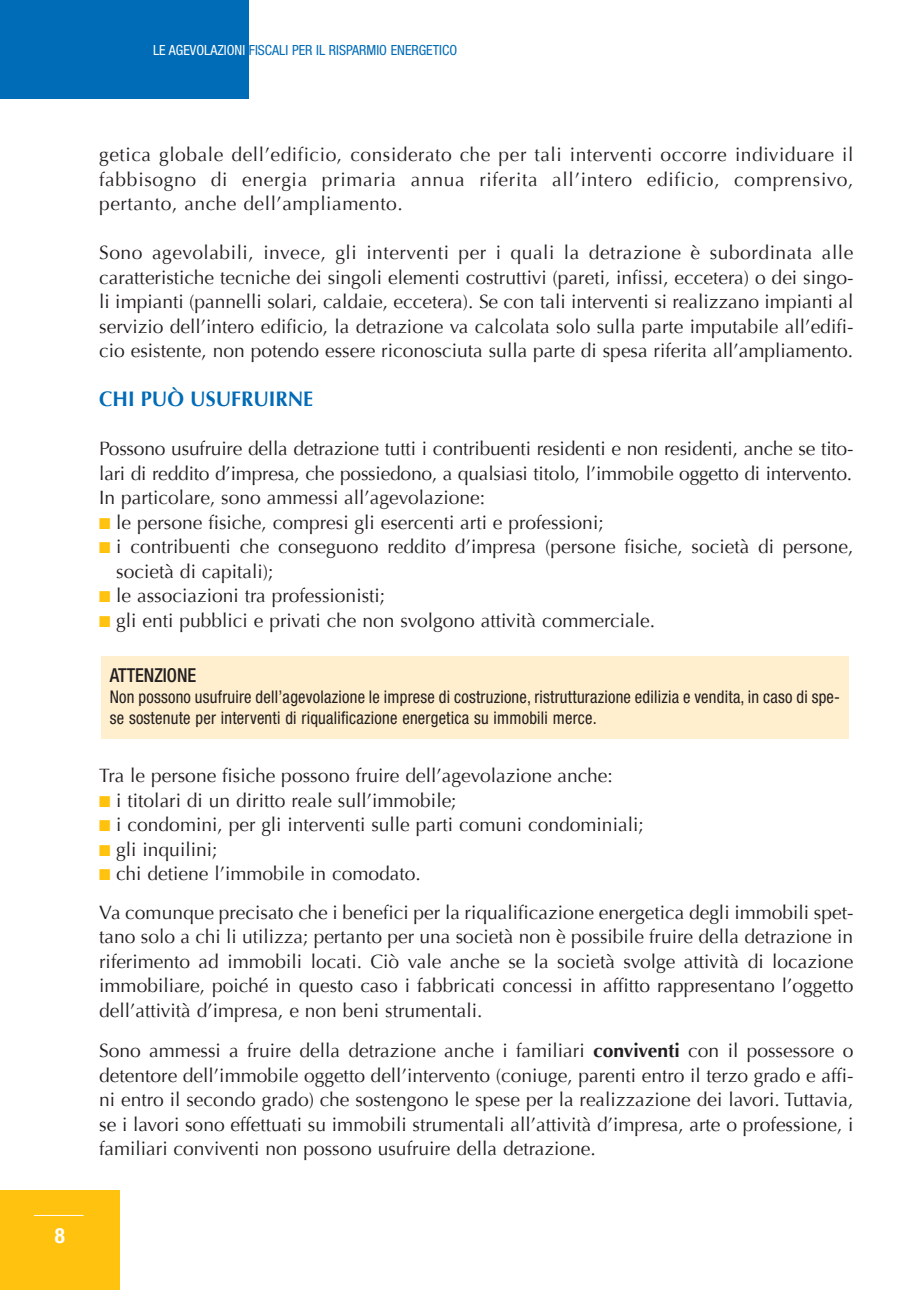
<style>
.page{position:relative;width:918px;height:1290px;background:#fff}
.page>*{position:absolute;margin:0;border:0;box-sizing:border-box;transform-origin:0 0}
.t1{font:700 21px "Optima";color:#006bb6;scale:.95 1}
.t2{font:700 condensed 21px "Helvetica Neue";color:#fff}
.t3{font:19.25px/24.5px "Optima";color:#231f20;text-align:justify}
.t4{font:500 condensed 19.25px "Helvetica Neue";color:#231f20;scale:.95 1}
.t5{font:condensed 17.5px/21px "Helvetica Neue";letter-spacing:.015em;color:#231f20;scale:.95 1}
.t6{font:condensed 14px "Helvetica Neue";color:#006bb6}
.s1{color:#fff}
.s2{color:#ffc20e}
.s3{font-weight:700}
</style>
<div class="page">
<div style="left:101px;top:656px;width:748px;height:82px;background:#ffefcf"></div>
<div style="left:0;top:1190px;width:119px;height:100px;background:#ffc20e"></div>
<hr style="left:34px;top:1215px;width:50px;height:1px;background:#fff">
<div style="left:0;top:0;width:248px;height:99px;background:#006bb6"></div>
<p class="t6" style="left:153px;top:45px;width:305px"><span class="s1">LE AGEVOLAZIONI</span> FISCALI PER IL RISPARMIO ENERGETICO</p>
<p class="t2" style="left:55px;top:1227px;width:12px">8</p>
<p class="t3" style="left:99px;top:142px;width:756px">getica globale dell’edificio, considerato che per tali interventi occorre individuare il fabbisogno di energia primaria annua riferita all’intero edificio, comprensivo, pertanto, anche dell’ampliamento.</p>
<p class="t3" style="left:99px;top:240px;width:756px">Sono agevolabili, invece, gli interventi per i quali la detrazione è subordinata alle caratteristiche tecniche dei singoli elementi costruttivi (pareti, infissi, eccetera) o dei singo&shy;li impianti (pannelli solari, caldaie, eccetera). Se con tali interventi si realizzano impianti al servizio dell’intero edificio, la detrazione va calcolata solo sulla parte imputabile all’edifi&shy;cio esistente, non potendo essere riconosciuta sulla parte di spesa riferita all’ampliamento.</p>
<p class="t1" style="left:99px;top:387px;width:227px">CHI PUÒ USUFRUIRNE</p>
<p class="t3" style="left:99px;top:436px;width:756px">Possono usufruire della detrazione tutti i contribuenti residenti e non residenti, anche se tito&shy;lari di reddito d’impresa, che possiedono, a qualsiasi titolo, l’immobile oggetto di intervento.<br>In particolare, sono ammessi all’agevolazione:</p>
<p class="t3" style="left:99px;top:510px;width:506px"><span class="s2">■</span> le persone fisiche, compresi gli esercenti arti e professioni;</p>
<p class="t3" style="left:116px;top:534px;width:738px;text-indent:-17px"><span class="s2">■</span> i contribuenti che conseguono reddito d’impresa (persone fisiche, società di persone, società di capitali);</p>
<p class="t3" style="left:99px;top:583px;width:287px"><span class="s2">■</span> le associazioni tra professionisti;</p>
<p class="t3" style="left:99px;top:608px;width:557px"><span class="s2">■</span> gli enti pubblici e privati che non svolgono attività commerciale.</p>
<p class="t4" style="left:110px;top:668px;width:93px">ATTENZIONE</p>
<p class="t5" style="left:110px;top:687px;width:770px">Non possono usufruire dell’agevolazione le imprese di costruzione, ristrutturazione edilizia e vendita, in caso di spe&shy;se sostenute per interventi di riqualificazione energetica su immobili merce.</p>
<p class="t3" style="left:99px;top:764px;width:515px">Tra le persone fisiche possono fruire dell’agevolazione anche:</p>
<p class="t3" style="left:99px;top:788px;width:359px"><span class="s2">■</span> i titolari di un diritto reale sull’immobile;</p>
<p class="t3" style="left:99px;top:813px;width:546px"><span class="s2">■</span> i condomini, per gli interventi sulle parti comuni condominiali;</p>
<p class="t3" style="left:99px;top:837px;width:120px"><span class="s2">■</span> gli inquilini;</p>
<p class="t3" style="left:99px;top:855px;width:756px;line-height:38.5px"><span class="s2">■</span> chi detiene l’immobile in comodato.<br>Va comunque precisato che i benefici per la riqualificazione energetica degli immobili spet-</p>
<p class="t3" style="left:99px;top:925px;width:756px">tano solo a chi li utilizza; pertanto per una società non è possibile fruire della detrazione in riferimento ad immobili locati. Ciò vale anche se la società svolge attività di locazione immobiliare, poiché in questo caso i fabbricati concessi in affitto rappresentano l’oggetto dell’attività d’impresa, e non beni strumentali.</p>
<p class="t3" style="left:99px;top:1038px;width:756px">Sono ammessi a fruire della detrazione anche i familiari <span class="s3">conviventi</span> con il possessore o detentore dell’immobile oggetto dell’intervento (coniuge, parenti entro il terzo grado e affi&shy;ni entro il secondo grado) che sostengono le spese per la realizzazione dei lavori. Tuttavia, se i lavori sono effettuati su immobili strumentali all’attività d’impresa, arte o professione, i familiari conviventi non possono usufruire della detrazione.</p>
</div>
